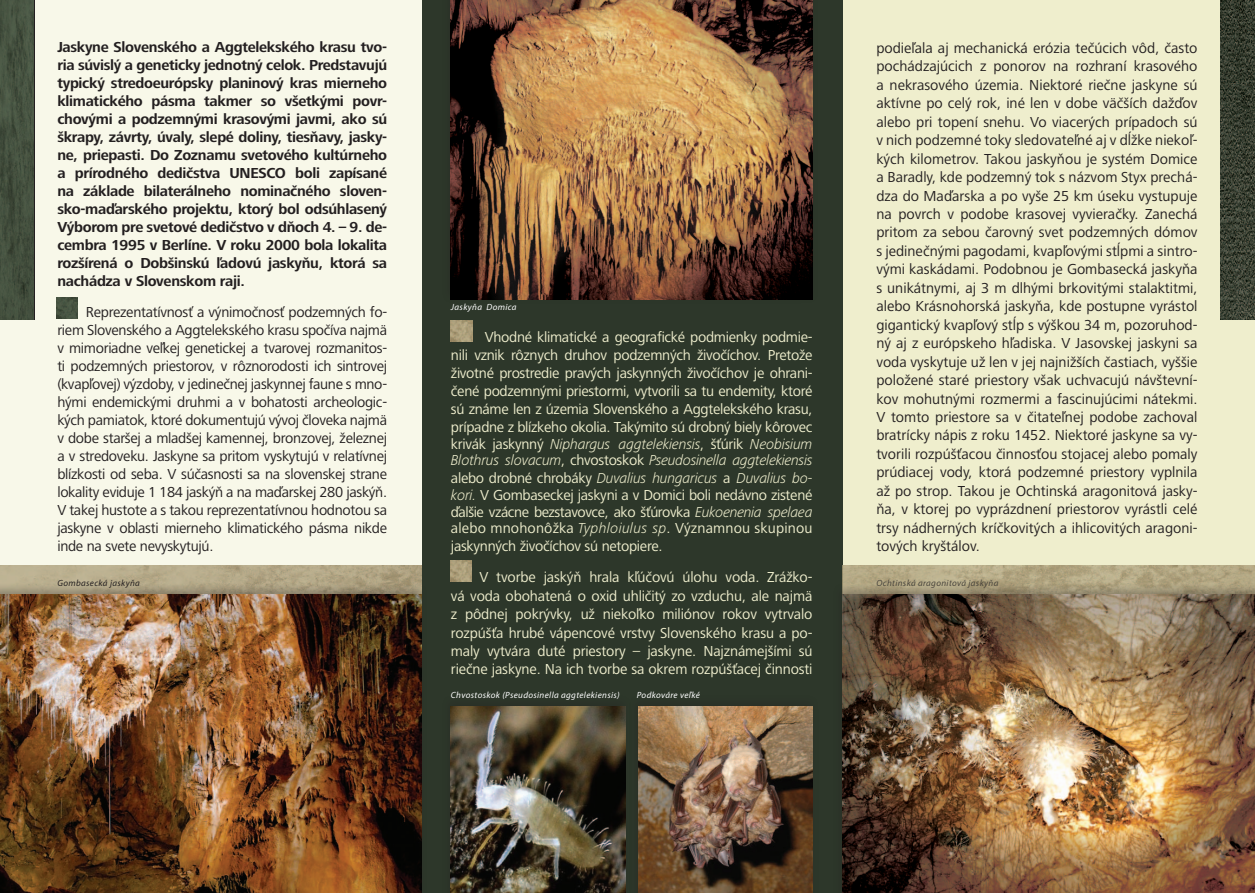
<style>
.page{position:relative;width:1255px;height:893px;background:#fff}
.page>*{position:absolute;margin:0;border:0;box-sizing:border-box;transform-origin:0 0}
.t1{font:15px/18.5px "Frutiger Next LTCE";letter-spacing:-.015em;color:#231f20;text-align:justify}
.t2{font:15px/18px "Frutiger Next LTCE";letter-spacing:-.02em;color:#efeecd;text-align:justify}
.t3{font:700 15px/18px "Frutiger Next LTCE";letter-spacing:-.02em;color:#231f20;text-align:justify}
.t4{font:italic 300 15px/16.5px "Frutiger Next LTCE";letter-spacing:-.02em;color:#efeecd}
.t5{font:italic 9px "Myriad Pro";letter-spacing:.04em;color:#fff}
.t6{font:italic 9px "Myriad Pro";letter-spacing:.04em;color:#48443c}
.t7{font:italic 9px "Myriad Pro";letter-spacing:.04em;color:#231f20}
.s1{font-weight:400;font-style:normal}
.s2{font-weight:300;font-style:italic}
</style>
<div class="page">
<div style="left:842px;top:0;width:412px;height:893px;background:#efeecd"></div>
<div style="left:421px;top:0;width:421px;height:893px;background:#2d372a"></div>
<div style="left:0;top:0;width:421px;height:893px;background:#f8f8e9"></div>
<img style="left:1220px;top:0;width:34px;height:320px">
<img style="left:56px;top:298px;width:22px;height:21px">
<img style="left:842px;top:565px;width:412px;height:17px">
<img style="left:638px;top:706px;width:174px;height:187px">
<div style="left:441px;top:694px;width:190px;height:199px;background:#231f20;opacity:.32"></div>
<img style="left:451px;top:706px;width:174px;height:187px">
<div style="left:832px;top:582px;width:422px;height:311px;background:#231f20;opacity:.32"></div>
<img style="left:842px;top:594px;width:412px;height:299px">
<div style="left:441px;top:0;width:378px;height:304px;background:#231f20;opacity:.32"></div>
<img style="left:451px;top:0;width:361px;height:300px">
<div style="left:0;top:582px;width:428px;height:311px;background:#231f20;opacity:.32"></div>
<img style="left:0;top:594px;width:421px;height:299px">
<img style="left:0;top:0;width:34px;height:320px">
<img style="left:451px;top:320px;width:21px;height:22px">
<img style="left:450px;top:560px;width:22px;height:22px">
<p class="t3" style="left:57px;top:39px;width:331px">Jaskyne Slovenského a Aggtelekského krasu tvo&shy;ria súvislý a geneticky jednotný celok. Predstavujú typický stredoeurópsky planinový kras mierneho klimatického pásma takmer so všetkými povr&shy;chovými a podzemnými krasovými javmi, ako sú škrapy, závrty, úvaly, slepé doliny, tiesňavy, jasky&shy;ne, priepasti. Do Zoznamu svetového kultúrneho a prírodného dedičstva UNESCO boli zapísané na základe bilaterálneho nominačného sloven&shy;sko-maďarského projektu, ktorý bol odsúhlasený Výborom pre svetové dedičstvo v dňoch 4. – 9. de&shy;cembra 1995 v Berlíne. V roku 2000 bola lokalita rozšírená o Dobšinskú ľadovú jaskyňu, ktorá sa nachádza v Slovenskom raji.</p>
<p class="t1" style="left:57px;top:303px;width:331px;line-height:18px;text-indent:28px">Reprezentatívnosť a výnimočnosť podzemných fo&shy;riem Slovenského a Aggtelekského krasu spočíva najmä v mimoriadne veľkej genetickej a tvarovej rozmanitos&shy;ti podzemných priestorov, v rôznorodosti ich sintrovej (kvapľovej) výzdoby, v jedinečnej jaskynnej faune s mno&shy;hými endemickými druhmi a v bohatosti archeologic&shy;kých pamiatok, ktoré dokumentujú vývoj človeka najmä v dobe staršej a mladšej kamennej, bronzovej, železnej a v stredoveku. Jaskyne sa pritom vyskytujú v relatívnej blízkosti od seba. V súčasnosti sa na slovenskej strane lokality eviduje 1 184 jaskýň a na maďarskej 280 jaskýň.<br>V takej hustote a s takou reprezentatívnou hodnotou sa jaskyne v oblasti mierneho klimatického pásma nikde inde na svete nevyskytujú.</p>
<p class="t5" style="left:451px;top:301px;width:67px">Jaskyňa Domica</p>
<p class="t2" style="left:451px;top:329px;width:363px;text-indent:34px">Vhodné klimatické a geografické podmienky podmie&shy;nili vznik rôznych druhov podzemných živočíchov. Pretože životné prostredie pravých jaskynných živočíchov je ohrani&shy;čené podzemnými priestormi, vytvorili sa tu endemity, ktoré sú známe len z územia Slovenského a Aggtelekského krasu, prípadne z blízkeho okolia. Takýmito sú drobný biely kôrovec</p>
<p class="t4" style="left:451px;top:436px;width:363px"><span class="s1">krivák jaskynný</span> Niphargus aggtelekiensis<span class="s1">, šťúrik</span> Neobisium<br>Blothrus slovacum<span class="s1">, chvostoskok</span> Pseudosinella aggtelekiensis</p>
<p class="t2" style="left:451px;top:470px;width:363px;line-height:16.5px">alebo drobné chrobáky <span class="s2">Duvalius hungaricus</span> a <span class="s2">Duvalius bo&shy;kori.</span> V Gombaseckej jaskyni a v Domici boli nedávno zistené ďalšie vzácne bezstavovce, ako šťúrovka <span class="s2">Eukoenenia spelaea </span>alebo mnohonôžka <span class="s2">Typhloiulus sp</span>. Významnou skupinou</p>
<p class="t2" style="left:451px;top:537px;width:213px">jaskynných živočíchov sú netopiere.</p>
<p class="t2" style="left:451px;top:568px;width:363px;line-height:18.5px;text-indent:28px">V tvorbe jaskýň hrala kľúčovú úlohu voda. Zrážko&shy;vá voda obohatená o oxid uhličitý zo vzduchu, ale najmä z pôdnej pokrývky, už niekoľko miliónov rokov vytrvalo rozpúšťa hrubé vápencové vrstvy Slovenského krasu a po&shy;maly vytvára duté priestory – jaskyne. Najznámejšími sú riečne jaskyne. Na ich tvorbe sa okrem rozpúšťacej činnosti</p>
<p class="t7" style="left:57px;top:578px;width:84px">Gombasecká jaskyňa</p>
<p class="t5" style="left:451px;top:689px;width:170px">Chvostoskok (Pseudosinella aggtelekiensis)</p>
<p class="t5" style="left:637px;top:689px;width:64px">Podkováre veľké</p>
<p class="t1" style="left:876px;top:39px;width:323px">podieľala aj mechanická erózia tečúcich vôd, často pochádzajúcich z ponorov na rozhraní krasového a nekrasového územia. Niektoré riečne jaskyne sú aktívne po celý rok, iné len v dobe väčších dažďov alebo pri topení snehu. Vo viacerých prípadoch sú v nich podzemné toky sledovateľné aj v dĺžke niekoľ&shy;kých kilometrov. Takou jaskyňou je systém Domice a Baradly, kde podzemný tok s názvom Styx prechá&shy;dza do Maďarska a po vyše 25 km úseku vystupuje na povrch v podobe krasovej vyvieračky. Zanechá pritom za sebou čarovný svet podzemných dómov s jedinečnými pagodami, kvapľovými stĺpmi a sintro&shy;vými kaskádami. Podobnou je Gombasecká jaskyňa s unikátnymi, aj 3 m dlhými brkovitými stalaktitmi, alebo Krásnohorská jaskyňa, kde postupne vyrástol gigantický kvapľový stĺp s výškou 34 m, pozoruhod&shy;ný aj z európskeho hľadiska. V Jasovskej jaskyni sa voda vyskytuje už len v jej najnižších častiach, vyššie položené staré priestory však uchvacujú návštevní&shy;kov mohutnými rozmermi a fascinujúcimi nátekmi.<br>V tomto priestore sa v čitateľnej podobe zachoval bratrícky nápis z roku 1452. Niektoré jaskyne sa vy&shy;tvorili rozpúšťacou činnosťou stojacej alebo pomaly prúdiacej vody, ktorá podzemné priestory vyplnila až po strop. Takou je Ochtinská aragonitová jasky&shy;ňa, v ktorej po vyprázdnení priestorov vyrástli celé trsy nádherných kríčkovitých a ihlicovitých aragoni&shy;tových kryštálov.</p>
<p class="t6" style="left:876px;top:578px;width:124px">Ochtinská aragonitová jaskyňa</p>
</div>
